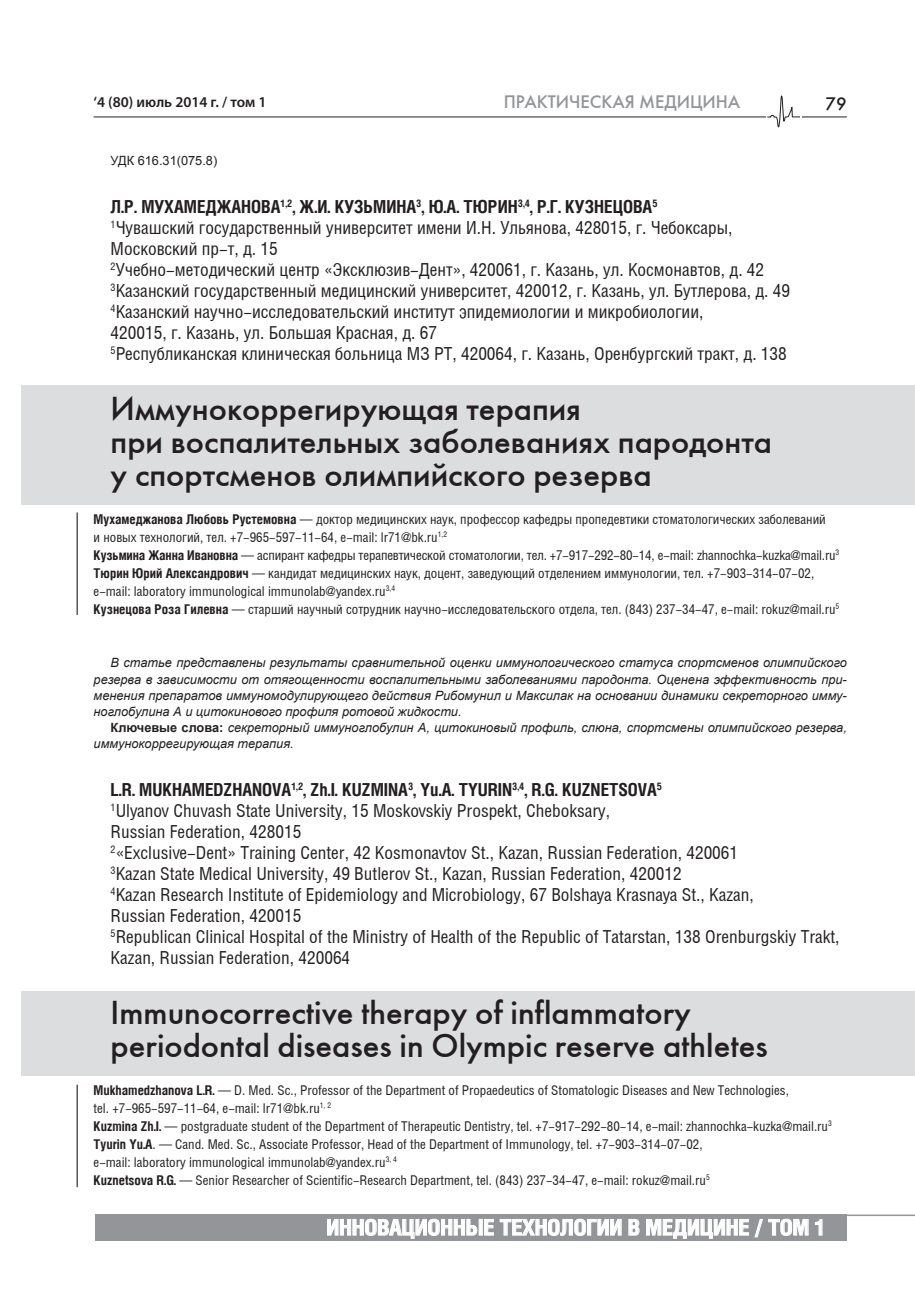
<style>
.page{position:relative;width:915px;height:1297px;background:#fff}
.page>*{position:absolute;margin:0;border:0;box-sizing:border-box;transform-origin:0 0}
.t1{font:33px/33px "Futuris C";color:#231f20}
.t2{font:700 21.75px "Helios Cond";color:#fff;scale:1.05 1}
.t3{font:18px/21px "Helios Cond";color:#231f20}
.t4{font:700 18px "Helios Cond";color:#231f20}
.t5{font:18px "Futuris C";color:#939598}
.t6{font:18px "Futuris C";color:#231f20}
.t7{font:600 15px "Myriad Pro";color:#231f20}
.t8{font:13.5px/18px "Helios Cond";color:#231f20}
.t9{font:italic 12.75px/16.2px "Arial";color:#231f20;text-align:justify}
.t10{font:12.75px "Arial";color:#231f20}
.t11{font:700 10.5px "Helios Cond";color:#231f20}
.s1{font-weight:700}
.s2{font-weight:700;font-style:normal}
</style>
<div class="page">
<hr style="left:94px;top:117px;width:752px;height:1px;background:#231f20">
<div style="left:95px;top:1215px;width:751px;height:26px;background:#939598"></div>
<svg style="left:327px;top:1219px;width:166px;height:19px"></svg>
<svg style="left:499px;top:1219px;width:122px;height:17px"></svg>
<svg style="left:628px;top:1219px;width:11px;height:16px"></svg>
<svg style="left:646px;top:1219px;width:102px;height:19px"></svg>
<svg style="left:754px;top:1219px;width:8px;height:18px"></svg>
<svg style="left:768px;top:1218px;width:40px;height:18px"></svg>
<svg style="left:814px;top:1219px;width:8px;height:16px"></svg>
<hr style="left:645px;top:1214px;width:269px;height:2px;background:#939598">
<div style="left:765px;top:95px;width:35px;height:33px;background:#fff"></div>
<svg style="left:767px;top:95px;width:33px;height:32px"></svg>
<div style="left:22px;top:385px;width:892px;height:119px;background:#dcdddf"></div>
<div style="left:22px;top:991px;width:892px;height:85px;background:#dcdddf"></div>
<hr style="left:77px;top:512px;width:1px;height:103px;background:#231f20">
<hr style="left:77px;top:1085px;width:1px;height:102px;background:#231f20">
<p class="t7" style="left:94px;top:92px;width:174px">‘4 (80) июль 2014 г. / том 1</p>
<h3 class="t5" style="left:503px;top:91px;width:238px">ПРАКТИЧЕСКАЯ МЕДИЦИНА</h3>
<h3 class="t6" style="left:825px;top:93px;width:23px">79</h3>
<p class="t10" style="left:111px;top:152px;width:108px">УДК 616.31(075.8)</p>
<h3 class="t4" style="left:111px;top:196px;width:65px">Л.Р. МУХАМЕД</h3>
<h3 class="t4" style="left:217px;top:196px;width:26px">ЖАНОВА</h3>
<h3 class="t4" style="left:280px;top:196px;width:324px"><sup>1,2</sup>, Ж.И. КУЗЬМИНА<sup>3</sup>, Ю.А. ТЮРИН <sup>3,4</sup>, Р.Г. КУЗНЕЦОВА</h3>
<p class="t11" style="left:652px;top:197px;width:7px">5</p>
<p class="t3" style="left:111px;top:217px;width:680px"><sup>1</sup>Чувашский государственный университет имени И.Н. Ульянова, 428015, г. Чебоксары, Московский пр-т, д. 15<br><sup>2</sup>Учебно-методический центр «Эксклюзив-Дент», 420061, г. Казань, ул. Космонавтов, д. 42<br><sup>3</sup>Казанский государственный медицинский университет, 420012, г. Казань, ул. Бутлерова, д. 49<br><sup>4</sup>Казанский научно-исследовательский институт эпидемиологии и микробиологии,<br>420015, г. Казань, ул. Большая Красная, д. 67<br><sup>5</sup>Республиканская клиническая больница МЗ РТ, 420064, г. Казань, Оренбургский тракт, д. 138</p>
<h1 class="t1" style="left:111px;top:392px;width:662px">Иммунокоррегирующая терапия<br>при воспалительных заболеваниях пародонта у спортсменов олимпийского резерва</h1>
<p class="t8" style="left:94px;top:510px;width:747px"><span class="s1">Мухамеджанова Любовь Рустемовна</span> — доктор медицинских наук, профессор кафедры пропедевтики стоматологических заболеваний<br>и новых технологий, тел. +7-965-597-11-64, e-mail: lr71@bk.ru<sup>1,2<br></sup><span class="s1">Кузьмина Жанна Ивановна</span> — аспирант кафедры терапевтической стоматологии, тел. +7-917-292-80-14, e-mail: zhannochka-kuzka@mail.ru<sup>3<br></sup><span class="s1">Тюрин Юрий Александрович</span> — кандидат медицинских наук, доцент, заведующий отделением иммунологии, тел. +7-903-314-07-02, e-mail: laboratory immunological immunolab@yandex.ru<sup>3,4<br></sup><span class="s1">Кузнецова Роза Гилевна</span> — старший научный сотрудник научно-исследовательского отдела, тел. (843) 237-34-47, e-mail: rokuz@mail.ru<sup>5</sup></p>
<p class="t9" style="left:94px;top:655px;width:754px;text-indent:17px">В статье представлены результаты сравнительной оценки иммунологического статуса спортсменов олимпийского резерва в зависимости от отягощенности воспалительными заболеваниями пародонта. Оценена эффективность при&shy;менения препаратов иммуномодулирующего действия Рибомунил и Максилак на основании динамики секреторного имму&shy;ноглобулина А и цитокинового профиля ротовой жидкости.</p>
<p class="t9" style="left:94px;top:720px;width:754px;text-indent:17px"><span class="s2">Ключевые слова:</span> секреторный иммуноглобулин А, цитокиновый профиль, слюна, спортсмены олимпийского резерва, иммунокоррегирующая терапия.</p>
<h3 class="t4" style="left:111px;top:779px;width:73px">L.R. MUKHAMED</h3>
<h3 class="t4" style="left:223px;top:779px;width:20px">ZHANOVA</h3>
<h3 class="t4" style="left:291px;top:779px;width:310px"><sup>1,2</sup>, Zh.I. KUZMINA<sup>3</sup>, Yu.A. TYURIN <sup>3,4</sup>, R.G. KUZNETSOVA</h3>
<p class="t11" style="left:656px;top:780px;width:7px">5</p>
<p class="t3" style="left:111px;top:800px;width:730px"><sup>1</sup>Ulyanov Chuvash State University, 15 Moskovskiy Prospekt, Cheboksary,<br>Russian Federation, 428015<br><sup>2</sup>«Exclusive-Dent» Training Center, 42 Kosmonavtov St., Kazan, Russian Federation, 420061<br><sup>3</sup>Kazan State Medical University, 49 Butlerov St., Kazan, Russian Federation, 420012<br><sup>4</sup>Kazan Research Institute of Epidemiology and Microbiology, 67 Bolshaya Krasnaya St., Kazan,<br>Russian Federation, 420015<br><sup>5</sup>Republican Clinical Hospital of the Ministry of Health of the Republic of Tatarstan, 138 Orenburgskiy Trakt, Kazan, Russian Federation, 420064</p>
<h1 class="t1" style="left:111px;top:996px;width:658px">Immunocorrective therapy of inflammatory periodontal diseases in Olympic reserve athletes</h1>
<p class="t8" style="left:94px;top:1081px;width:739px"><span class="s1">Mukhamedzhanova L.R.</span> — D. Med. Sc., Professor of the Department of Propaedeutics of Stomatologic Diseases and New Technologies,<br>tel. +7-965-597-11-64, e-mail: lr71@bk.ru<sup>1,</sup> <sup>2<br></sup><span class="s1">Kuzmina Zh.I.</span> — postgraduate student of the Department of Therapeutic Dentistry, tel. +7-917-292-80-14, e-mail: zhannochka-kuzka@mail.ru<sup>3<br></sup><span class="s1">Tyurin Yu.A</span>. — Cand. Med. Sc., Associate Professor, Head of the Department of Immunology, tel. +7-903-314-07-02,<br>e-mail: laboratory immunological immunolab@yandex.ru<sup>3,</sup> <sup>4<br></sup><span class="s1">Kuznetsova R.G.</span> — Senior Researcher of Scientific-Research Department, tel. (843) 237-34-47, e-mail: rokuz@mail.ru<sup>5</sup></p>
<h2 class="t2" style="left:326px;top:1214px;width:477px">Инновационные технологии в медицине / том 1</h2>
</div>
